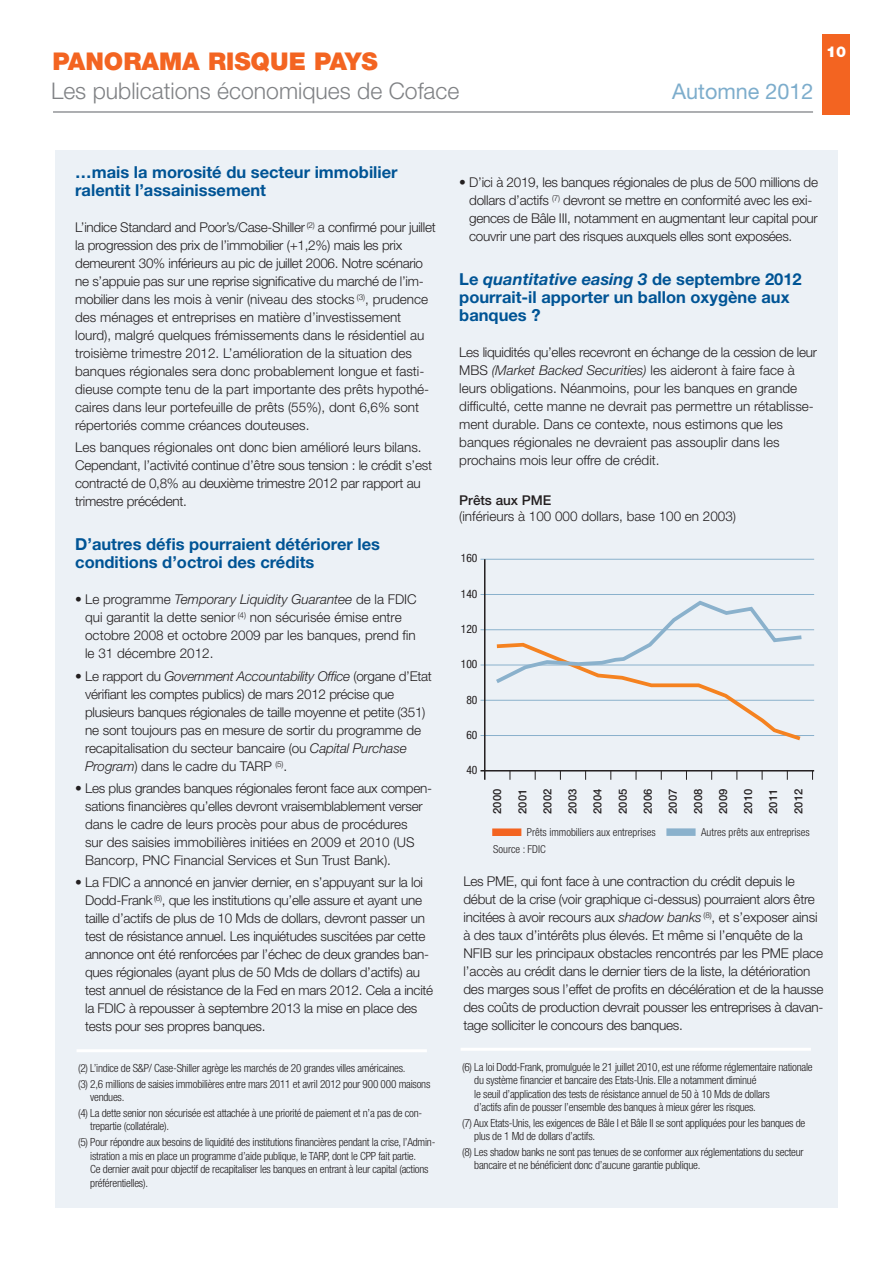
<style>
.page{position:relative;width:893px;height:1263px;background:#fff}
.page>*{position:absolute;margin:0;border:0;box-sizing:border-box;transform-origin:0 0}
.t1{font:900 24.45px "Helvetica Neue LT Std";color:#f36421}
.t2{font:300 22.95px "Helvetica Neue LT Std";color:#808285}
.t3{font:21.6px "Helvetica Neue LT Std";color:#7dadcc}
.t4{font:700 16.5px/18px "Helvetica Neue LT Std";color:#005495}
.t5{font:900 15px "Helvetica Neue LT Std";color:#fff}
.t6{font:300 13.5px/18px "Helvetica Neue LT Std";letter-spacing:-.02em;color:#231f20}
.t7{font:300 13.5px/18px "Helvetica Neue LT Std";color:#231f20}
.t8{font:300 13.5px "Helvetica Neue";color:#231f20}
.t9{font:500 13.5px "Helvetica Neue";color:#231f20}
.t10{font:condensed 11.55px "Helvetica Neue LT Std";color:#231f20}
.t11{font:300 condensed 11.25px/13.5px "Helvetica Neue LT Std";letter-spacing:-.02em;color:#231f20}
.t12{font:500 11.25px "Helvetica Neue";color:#231f20}
.t13{font:300 condensed 10.95px "Helvetica Neue";color:#231f20}
.s1{font-style:italic}
</style>
<div class="page">
<div style="left:55px;top:150px;width:783px;height:1058px;background:#ecf1f6"></div>
<hr style="left:53px;top:111px;width:760px;height:2px;background:#939598">
<div style="left:822px;top:34px;width:28px;height:80px;background:#f36421"></div>
<hr style="left:77px;top:1049px;width:350px;height:3px;background:#fff">
<hr style="left:461px;top:1048px;width:350px;height:3px;background:#fff">
<hr style="left:480px;top:770px;width:334px;height:1px;background:#231f20">
<hr style="left:480px;top:735px;width:334px;height:1px;background:#8ab1cc">
<hr style="left:480px;top:700px;width:334px;height:1px;background:#8ab1cc">
<hr style="left:480px;top:665px;width:334px;height:1px;background:#8ab1cc">
<hr style="left:480px;top:629px;width:334px;height:1px;background:#8ab1cc">
<hr style="left:480px;top:594px;width:334px;height:1px;background:#8ab1cc">
<hr style="left:480px;top:559px;width:334px;height:1px;background:#8ab1cc">
<svg style="left:492px;top:600px;width:313px;height:141px"></svg>
<hr style="left:484px;top:559px;width:1px;height:221px;background:#231f20">
<div style="left:492px;top:828px;width:29px;height:8px;background:#f36421"></div>
<div style="left:666px;top:828px;width:30px;height:8px;background:#8ab1cc"></div>
<h1 class="t1" style="left:52px;top:52px;width:327px">PANORAMA RISQUE PAYS</h1>
<h2 class="t2" style="left:51px;top:82px;width:410px">Les publications économiques de Coface</h2>
<h3 class="t3" style="left:672px;top:84px;width:143px">Automne 2012</h3>
<p class="t5" style="left:826px;top:47px;width:22px">10</p>
<p class="t4" style="left:75px;top:164px;width:324px">…mais la morosité du secteur immobilier ralentit l’assainissement</p>
<p class="t7" style="left:75px;top:219px;width:362px">L’indice Standard and Poor’s/Case-Shiller <sup>(2)</sup> a confirmé pour juillet la progression des prix de l’immobilier (+1,2%) mais les prix demeurent 30% inférieurs au pic de juillet 2006. Notre scénario ne s’appuie pas sur une reprise significative du marché de l’im&shy;mobilier dans les mois à venir (niveau des stocks <sup>(3)</sup>, prudence des ménages et entreprises en matière d’investissement lourd), malgré quelques frémissements dans le résidentiel au troisième trimestre 2012. L’amélioration de la situation des banques régionales sera donc probablement longue et fasti&shy;dieuse compte tenu de la part importante des prêts hypothé&shy;caires dans leur portefeuille de prêts (55%), dont 6,6% sont répertoriés comme créances douteuses.</p>
<p class="t6" style="left:75px;top:439px;width:358px">Les banques régionales ont donc bien amélioré leurs bilans.<br>Cependant, l’activité continue d’être sous tension : le crédit s’est contracté de 0,8% au deuxième trimestre 2012 par rapport au trimestre précédent.</p>
<p class="t4" style="left:75px;top:537px;width:306px">d’autres défis pourraient détériorer les conditions d’octroi des crédits</p>
<p class="t7" style="left:85px;top:592px;width:333px;text-indent:-10px">• Le programme <span class="s1">Temporary Liquidity Guarantee</span> de la FDIC qui garantit la dette senior <sup>(4)</sup> non sécurisée émise entre octobre 2008 et octobre 2009 par les banques, prend fin le 31 décembre 2012.</p>
<p class="t6" style="left:85px;top:668px;width:348px;text-indent:-10px">• Le rapport du <span class="s1">Government Accountability Office</span> (organe d’Etat vérifiant les comptes publics) de mars 2012 précise que plusieurs banques régionales de taille moyenne et petite (351) ne sont toujours pas en mesure de sortir du programme de recapitalisation du secteur bancaire (ou <span class="s1">Capital Purchase Program</span>) dans le cadre du TARP <sup>(5)</sup>.</p>
<p class="t7" style="left:85px;top:780px;width:348px;text-indent:-10px">• Les plus grandes banques régionales feront face aux compen&shy;sations financières qu’elles devront vraisemblablement verser dans le cadre de leurs procès pour abus de procédures<br>sur des saisies immobilières initiées en 2009 et 2010 (US Bancorp, PNC Financial Services et Sun Trust Bank).</p>
<p class="t6" style="left:85px;top:875px;width:350px;text-indent:-10px">• La FDIC a annoncé en janvier dernier, en s’appuyant sur la loi Dodd-Frank <sup>(6)</sup>, que les institutions qu’elle assure et ayant une taille d’actifs de plus de 10 Mds de dollars, devront passer un test de résistance annuel. Les inquiétudes suscitées par cette annonce ont été renforcées par l’échec de deux grandes ban&shy;ques régionales (ayant plus de 50 Mds de dollars d’actifs) au test annuel de résistance de la Fed en mars 2012. Cela a incité la FDIC à repousser à septembre 2013 la mise en place des tests pour ses propres banques.</p>
<p class="t11" style="left:78px;top:1061px;width:354px;line-height:15.6px">(2) L’indice de S&amp;P/ Case-Shiller agrège les marchés de 20 grandes villes américaines.<br>(3) 2,6 millions de saisies immobilières entre mars 2011 et avril 2012 pour 900 000 maisons</p>
<p class="t11" style="left:78px;top:1090px;width:346px;line-height:15.6px;text-indent:12px">vendues.<br>(4) La dette senior non sécurisée est attachée à une priorité de paiement et n’a pas de con-</p>
<p class="t11" style="left:78px;top:1120px;width:359px;line-height:15.6px;text-indent:12px">trepartie (collatérale).<br>(5) Pour répondre aux besoins de liquidité des institutions financières pendant la crise, l’Admin-</p>
<p class="t11" style="left:90px;top:1150px;width:340px">istration a mis en place un programme d’aide publique, le TARP, dont le CPP fait partie.<br>Ce dernier avait pour objectif de recapitaliser les banques en entrant à leur capital (actions préférentielles).</p>
<p class="t6" style="left:469px;top:174px;width:350px;text-indent:-10px">• D’ici à 2019, les banques régionales de plus de 500 millions de dollars d’actifs <sup>(7)</sup> devront se mettre en conformité avec les exi&shy;gences de Bâle III, notamment en augmentant leur capital pour couvrir une part des risques auxquels elles sont exposées.</p>
<p class="t4" style="left:459px;top:272px;width:344px">le <span class="s1">quantitative easing 3</span> de septembre 2012 pourrait-il apporter un ballon oxygène aux banques ?</p>
<p class="t7" style="left:459px;top:345px;width:359px">Les liquidités qu’elles recevront en échange de la cession de leur MBS <span class="s1">(Market Backed Securities)</span> les aideront à faire face à leurs obligations. Néanmoins, pour les banques en grande difficulté, cette manne ne devrait pas permettre un rétablisse&shy;ment durable. Dans ce contexte, nous estimons que les banques régionales ne devraient pas assouplir dans les prochains mois leur offre de crédit.</p>
<p class="t9" style="left:459px;top:495px;width:94px">Prêts aux PME</p>
<p class="t8" style="left:459px;top:511px;width:278px">(inférieurs à 100 000 dollars, base 100 en 2003)</p>
<p class="t10" style="left:461px;top:554px;width:18px">160</p>
<p class="t10" style="left:461px;top:589px;width:18px">140</p>
<p class="t10" style="left:461px;top:625px;width:18px">120</p>
<p class="t10" style="left:461px;top:660px;width:18px">100</p>
<p class="t10" style="left:466px;top:695px;width:13px">80</p>
<p class="t10" style="left:466px;top:731px;width:13px">60</p>
<p class="t10" style="left:466px;top:766px;width:13px">40</p>
<p class="t12" style="left:493px;top:814px;width:26px;rotate:-90deg">2000</p>
<p class="t12" style="left:518px;top:814px;width:26px;rotate:-90deg">2001</p>
<p class="t12" style="left:543px;top:814px;width:26px;rotate:-90deg">2002</p>
<p class="t12" style="left:568px;top:814px;width:26px;rotate:-90deg">2003</p>
<p class="t12" style="left:594px;top:814px;width:26px;rotate:-90deg">2004</p>
<p class="t12" style="left:619px;top:814px;width:26px;rotate:-90deg">2005</p>
<p class="t12" style="left:644px;top:814px;width:26px;rotate:-90deg">2006</p>
<p class="t12" style="left:669px;top:814px;width:26px;rotate:-90deg">2007</p>
<p class="t12" style="left:694px;top:814px;width:26px;rotate:-90deg">2008</p>
<p class="t12" style="left:719px;top:814px;width:26px;rotate:-90deg">2009</p>
<p class="t12" style="left:744px;top:814px;width:26px;rotate:-90deg">2010</p>
<p class="t12" style="left:769px;top:814px;width:26px;rotate:-90deg">2011</p>
<p class="t12" style="left:794px;top:814px;width:26px;rotate:-90deg">2012</p>
<p class="t13" style="left:527px;top:828px;width:130px">Prêts immobiliers aux entreprises</p>
<p class="t13" style="left:701px;top:828px;width:110px">Autres prêts aux entreprises</p>
<p class="t13" style="left:493px;top:845px;width:54px">Source : FDIC</p>
<p class="t6" style="left:463px;top:873px;width:362px">Les PME, qui font face à une contraction du crédit depuis le début de la crise (voir graphique ci-dessus) pourraient alors être incitées à avoir recours aux <span class="s1">shadow banks</span> <sup>(8)</sup>, et s’exposer ainsi à des taux d’intérêts plus élevés. Et même si l’enquête de la NFIB sur les principaux obstacles rencontrés par les PME place l’accès au crédit dans le dernier tiers de la liste, la détérioration des marges sous l’effet de profits en décélération et de la hausse des coûts de production devrait pousser les entreprises à davan&shy;tage solliciter le concours des banques.</p>
<p class="t11" style="left:474px;top:1061px;width:340px;text-indent:-12px">(6) La loi Dodd-Frank, promulguée le 21 juillet 2010, est une réforme réglementaire nationale du système financier et bancaire des Etats-Unis. Elle a notamment diminué<br>le seuil d’application des tests de résistance annuel de 50 à 10 Mds de dollars<br>d’actifs afin de pousser l’ensemble des banques à mieux gérer les risques.</p>
<p class="t11" style="left:474px;top:1117px;width:333px;text-indent:-12px">(7) Aux Etats-Unis, les exigences de Bâle I et Bâle II se sont appliquées pour les banques de plus de 1 Md de dollars d’actifs.</p>
<p class="t11" style="left:474px;top:1146px;width:331px;text-indent:-12px">(8) Les shadow banks ne sont pas tenues de se conformer aux réglementations du secteur bancaire et ne bénéficient donc d’aucune garantie publique.</p>
</div>
